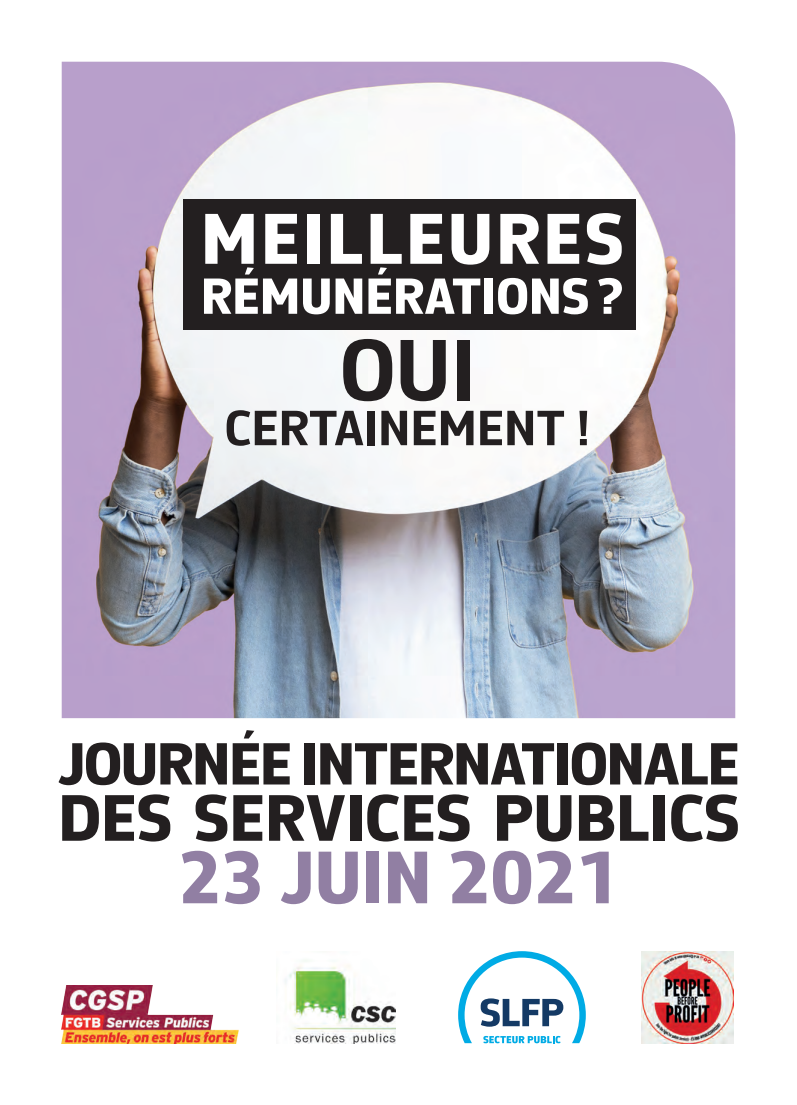
<style>
.page{position:relative;width:797px;height:1105px;background:#fff}
.page>*{position:absolute;margin:0;border:0;box-sizing:border-box;transform-origin:0 0}
.t1{font:700 87.5px "Corbeau Pro";color:#231f20}
.t2{font:800 75px "Corbeau Pro";color:#917fa3}
.t3{font:800 72.5px "Corbeau Pro";letter-spacing:.04em;color:#fff}
.t4{font:800 66.25px "Corbeau Pro";color:#231f20}
.t5{font:800 60px "Corbeau Pro";letter-spacing:-.025em;color:#231f20}
.t6{font:800 51.25px "Corbeau Pro";color:#fff}
.t7{font:700 50px "Corbeau Pro";color:#231f20}
</style>
<div class="page">
<img style="left:62px;top:986px;width:177px;height:57px">
<img style="left:284px;top:960px;width:111px;height:83px">
<svg style="left:458px;top:951px;width:128px;height:92px"></svg>
<img style="left:641px;top:951px;width:92px;height:92px">
<img style="left:62px;top:62px;width:673px;height:656px">
<div style="left:183px;top:199px;width:453px;height:130px;background:#231f20"></div>
<p class="t3" style="left:201px;top:190px;width:424px">MEILLEURES</p>
<p class="t6" style="left:201px;top:262px;width:424px">RÉMUNÉRATIONS ?</p>
<p class="t1" style="left:340px;top:312px;width:137px">OUI</p>
<p class="t7" style="left:225px;top:395px;width:367px">CERTAINEMENT !</p>
<p class="t5" style="left:58px;top:724px;width:683px">JOURNÉE INTERNATIONALE</p>
<p class="t4" style="left:58px;top:774px;width:683px">DES SERVICES PUBLICS</p>
<p class="t2" style="left:178px;top:827px;width:442px">23 JUIN 2021</p>
</div>
